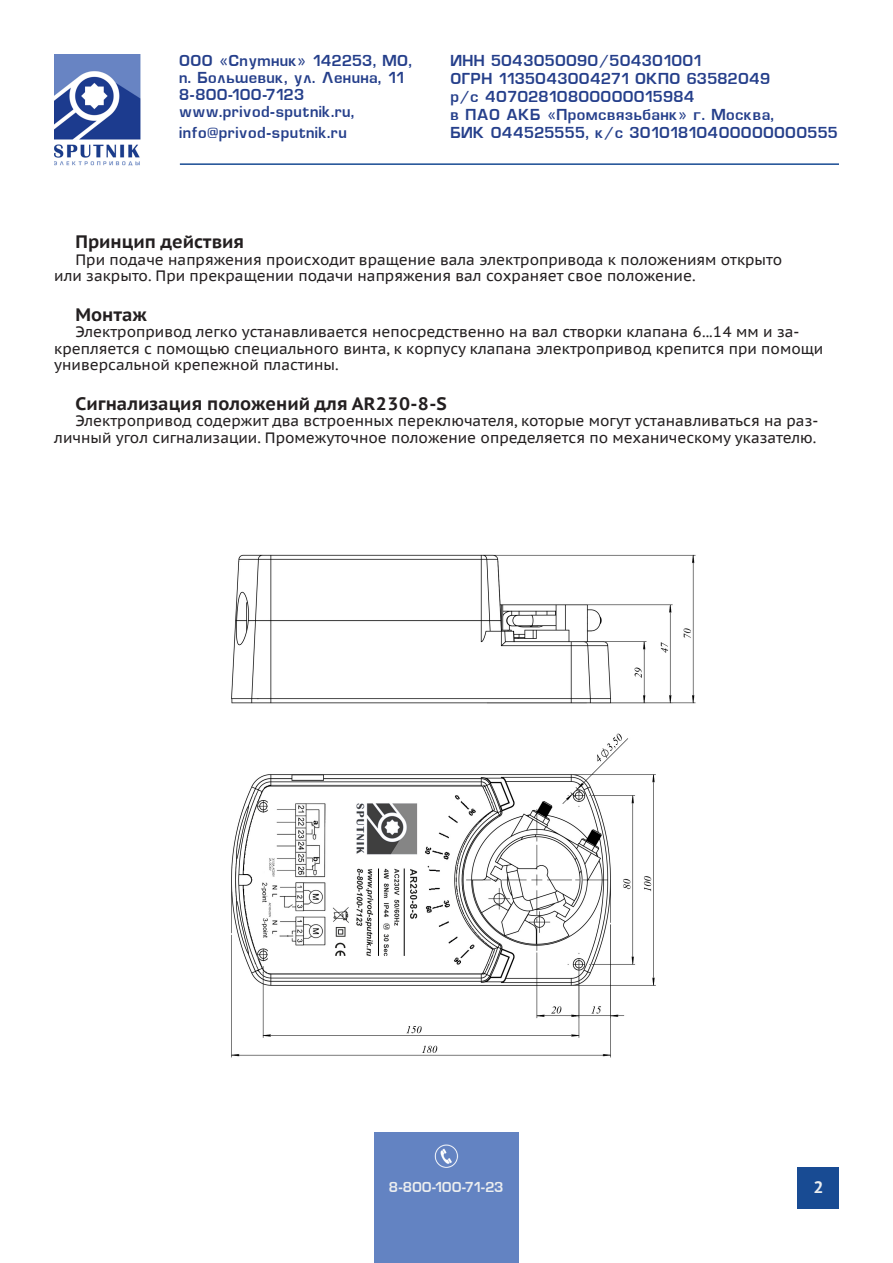
<style>
.page{position:relative;width:893px;height:1263px;background:#fff}
.page>*{position:absolute;margin:0;border:0;box-sizing:border-box;transform-origin:0 0}
.t1{font:700 18px "PT Sans Caption";color:#231f20}
.t2{font:16.5px "EUROSTYLECYR";letter-spacing:.1em;color:#253f8b}
.t3{font:700 16.5px "PT Sans Caption";color:#eceeef}
.t4{font:15px/16.5px "PT Sans Caption";color:#231f20}
.t5{font:15px "EUROSTYLECYR";letter-spacing:.08em;color:#eceeef}
.s1{font-family:"PT Sans"}
</style>
<div class="page">
<img style="left:231px;top:554px;width:465px;height:504px">
<img style="left:54px;top:54px;width:86px;height:112px">
<div style="left:798px;top:1168px;width:41px;height:41px;background:#184b93"></div>
<div style="left:374px;top:1132px;width:144px;height:131px;background:#6383c2"></div>
<img style="left:434px;top:1145px;width:24px;height:23px">
<hr style="left:180px;top:163px;width:659px;height:2px;background:#184b93">
<p class="t2" style="left:180px;top:52px;width:233px">ООО <span class="s1">«</span>Спутник<span class="s1">»</span> 142253, МО,</p>
<p class="t2" style="left:180px;top:70px;width:225px">п. Большевик, ул. Ленина, 11</p>
<p class="t2" style="left:180px;top:87px;width:125px">8-800-100-7123</p>
<p class="t2" style="left:180px;top:104px;width:175px">www.privod-sputnik.ru,</p>
<p class="t2" style="left:180px;top:125px;width:168px">info@privod-sputnik.ru</p>
<p class="t2" style="left:451px;top:52px;width:251px">ИНН 5043050090/504301001</p>
<p class="t2" style="left:451px;top:70px;width:320px">ОГРН 1135043004271 ОКПО 63582049</p>
<p class="t2" style="left:451px;top:88px;width:244px">р/с 40702810800000015984</p>
<p class="t2" style="left:451px;top:106px;width:324px">в ПАО АКБ <span class="s1">«</span>Промсвязьбанк<span class="s1">»</span> г. Москва,</p>
<p class="t2" style="left:451px;top:124px;width:387px">БИК 044525555, к/с 30101810400000000555</p>
<p class="t1" style="left:76px;top:230px;width:170px">Принцип действия</p>
<p class="t4" style="left:54px;top:251px;width:729px;text-indent:21px">При подаче напряжения происходит вращение вала электропривода к положениям открыто или закрыто. При прекращении подачи напряжения вал сохраняет свое положение.</p>
<p class="t1" style="left:76px;top:302px;width:73px">Монтаж</p>
<p class="t4" style="left:54px;top:323px;width:771px;text-indent:21px">Электропривод легко устанавливается непосредственно на вал створки клапана 6...14 мм и за&shy;крепляется с помощью специального винта, к корпусу клапана электропривод крепится при помощи универсальной крепежной пластины.</p>
<p class="t1" style="left:76px;top:392px;width:373px">Сигнализация положений для AR230-8-S</p>
<p class="t4" style="left:54px;top:413px;width:766px;text-align:right">Электропривод содержит два встроенных переключателя, которые могут устанавливаться на раз&shy;личный угол сигнализации. Промежуточное положение определяется по механическому указателю.</p>
<p class="t5" style="left:390px;top:1180px;width:115px">8-800-100-71-23</p>
<p class="t3" style="left:813px;top:1176px;width:12px">2</p>
</div>
